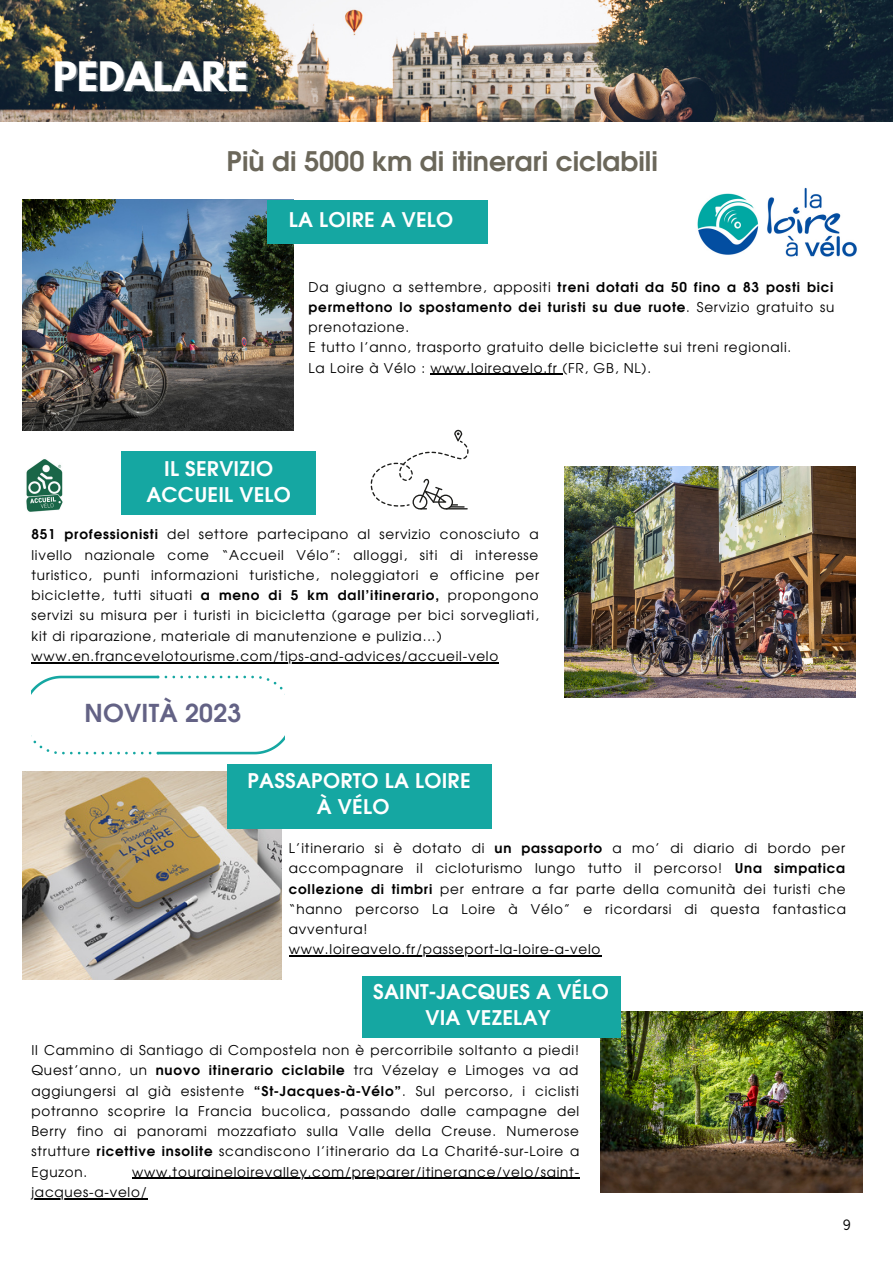
<style>
.page{position:relative;width:893px;height:1264px;background:#fff}
.page>*{position:absolute;margin:0;border:0;box-sizing:border-box;transform-origin:0 0}
.t1{font:700 36px "League Spartan";color:#fff}
.t2{font:700 27px "Evolventa";color:#6b675a}
.t3{font:700 24.75px "Evolventa";letter-spacing:.01em;color:#636285}
.t4{font:700 20.25px/25.8px "Evolventa";letter-spacing:.01em;color:#fff;text-align:center}
.t5{font:15px "MADE Evolve Sans";color:#000}
.t6{font:13.5px/20.2px "Evolventa";letter-spacing:.06em;color:#000}
.s1{font-weight:700}
</style>
<div class="page">
<img style="left:0;top:0;width:892px;height:121px">
<svg style="left:370px;top:430px;width:98px;height:79px"></svg>
<img style="left:22px;top:771px;width:259px;height:208px">
<img style="left:22px;top:199px;width:271px;height:231px">
<img style="left:697px;top:187px;width:160px;height:70px">
<div style="left:267px;top:201px;width:220px;height:42px;background:#15a7a2"></div>
<img style="left:26px;top:459px;width:37px;height:53px">
<img style="left:600px;top:1011px;width:262px;height:181px">
<div style="left:361px;top:976px;width:259px;height:61px;background:#15a7a2"></div>
<img style="left:564px;top:467px;width:291px;height:230px">
<svg style="left:31px;top:675px;width:253px;height:79px"></svg>
<div style="left:227px;top:764px;width:264px;height:64px;background:#15a7a2"></div>
<div style="left:121px;top:452px;width:194px;height:62px;background:#15a7a2"></div>
<hr style="left:289px;top:955px;width:312px;height:1px;background:#000">
<hr style="left:132px;top:1177px;width:448px;height:1px;background:#000">
<hr style="left:31px;top:1197px;width:116px;height:1px;background:#000">
<hr style="left:31px;top:662px;width:468px;height:1px;background:#000">
<hr style="left:430px;top:374px;width:127px;height:1px;background:#000">
<h1 class="t1" style="left:53px;top:58px;width:196px">PEDALARE</h1>
<h2 class="t2" style="left:226px;top:149px;width:433px">Più di 5000 km di itinerari ciclabili</h2>
<h3 class="t4" style="left:289px;top:208px;width:166px">LA LOIRE A VELO</h3>
<p class="t6" style="left:308px;top:277px;width:527px">Da giugno a settembre, appositi <span class="s1">treni dotati da 50 fino a 83 posti bici permettono lo spostamento dei turisti su due ruote</span>. Servizio gratuito su prenotazione.<br>E tutto l’anno, trasporto gratuito delle biciclette sui treni regionali.<br>La Loire à Vélo : www.loireavelo.fr (FR, GB, NL).</p>
<h3 class="t4" style="left:146px;top:457px;width:146px">IL SERVIZIO<br>ACCUEIL VELO</h3>
<p class="t6" style="left:31px;top:525px;width:509px"><span class="s1">851 professionisti</span> del settore partecipano al servizio conosciuto a livello nazionale come “Accueil Vélo”: alloggi, siti di interesse turistico, punti informazioni turistiche, noleggiatori e officine per biciclette, tutti situati <span class="s1">a meno di 5 km dall’itinerario,</span> propongono servizi su misura per i turisti in bicicletta (garage per bici sorvegliati, kit di riparazione, materiale di manutenzione e pulizia…) www.en.francevelotourisme.com/tips-and-advices/accueil-velo</p>
<h3 class="t3" style="left:85px;top:701px;width:158px">NOVITÀ 2023</h3>
<h3 class="t4" style="left:247px;top:769px;width:224px">PASSAPORTO LA LOIRE<br>À VÉLO</h3>
<p class="t6" style="left:289px;top:839px;width:558px">L’itinerario si è dotato di <span class="s1">un passaporto</span> a mo’ di diario di bordo per accompagnare il cicloturismo lungo tutto il percorso! <span class="s1">Una simpatica collezione di timbri</span> per entrare a far parte della comunità dei turisti che “hanno percorso La Loire à Vélo” e ricordarsi di questa fantastica avventura!<br>www.loireavelo.fr/passeport-la-loire-a-velo</p>
<h3 class="t4" style="left:373px;top:979px;width:237px">SAINT-JACQUES A VÉLO<br>VIA VEZELAY</h3>
<p class="t6" style="left:31px;top:1040px;width:549px;text-align:justify">Il Cammino di Santiago di Compostela non è percorribile soltanto a piedi!<br>Quest’anno, un <span class="s1">nuovo itinerario ciclabile</span> tra Vézelay e Limoges va ad aggiungersi al già esistente <span class="s1">“St-Jacques-à-Vélo”</span>. Sul percorso, i ciclisti potranno scoprire la Francia bucolica, passando dalle campagne del Berry fino ai panorami mozzafiato sulla Valle della Creuse. Numerose strutture <span class="s1">ricettive insolite</span> scandiscono l’itinerario da La Charité-sur-Loire a Eguzon.</p>
<p class="t6" style="left:31px;top:1162px;width:549px;text-indent:101px">www.touraineloirevalley.com/preparer/itinerance/velo/saint&shy;jacques-a-velo/</p>
<p class="t5" style="left:842px;top:1216px;width:10px">9</p>
</div>
